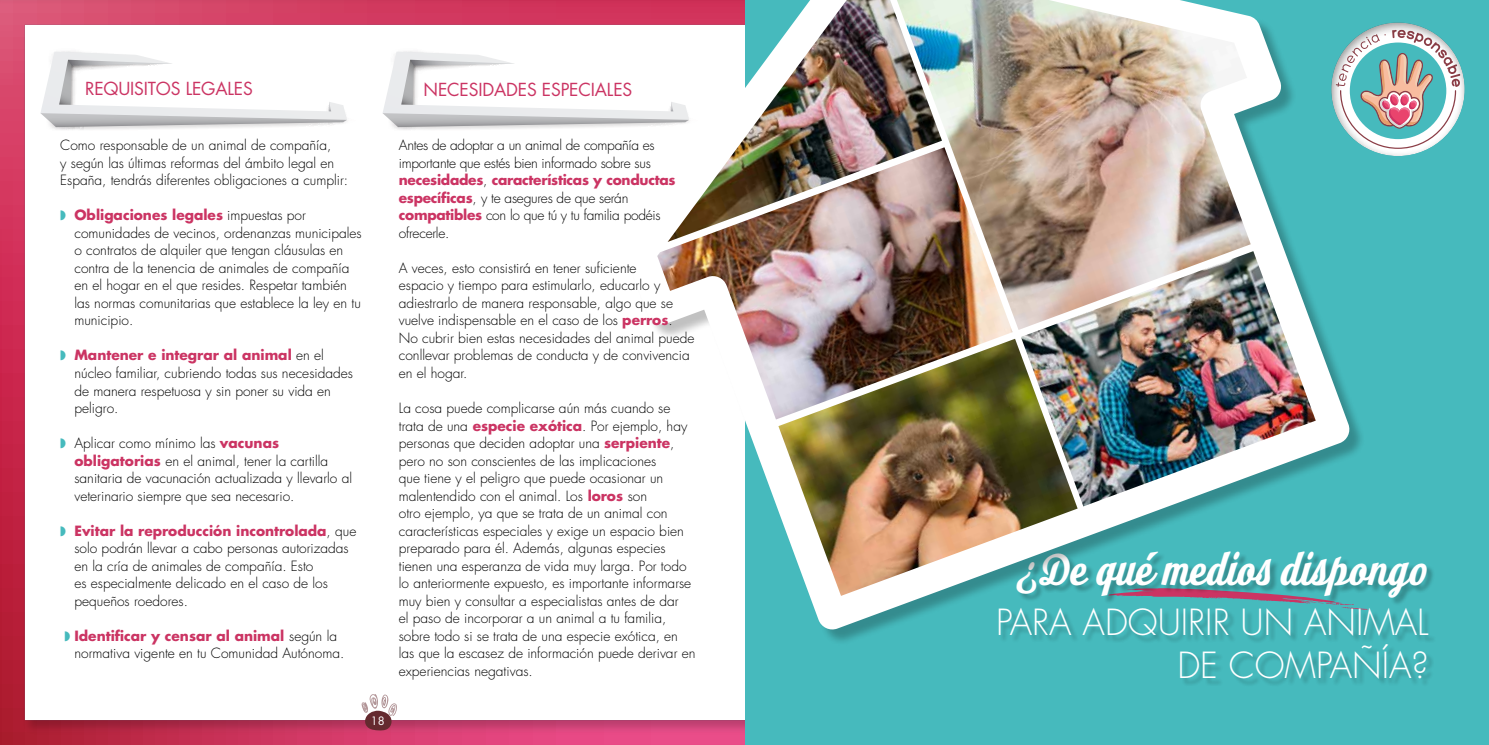
<style>
.page{position:relative;width:1489px;height:745px;background:#fff}
.page>*{position:absolute;margin:0;border:0;box-sizing:border-box;transform-origin:0 0}
.t1{font:700 45px "Look Script";color:#fff}
.t2{font:300 35px/42.5px "Futura Std";color:#fff;text-align:right}
.t3{font:17.5px "Futura Std";letter-spacing:-.01em;color:#cb3463}
.t4{font:300 13.75px/17.5px "Futura Std";color:#000}
.t5{font:300 13.75px/17.5px "Futura Std";letter-spacing:-.02em;color:#000}
.t6{font:11.25px "Futura Std";color:#fff}
.s1{color:#46babd}
.s2{font-weight:700;color:#cb3463}
</style>
<div class="page">
<div style="left:0;top:0;width:1488px;height:744px;background:#000;opacity:.2"></div>
<svg style="left:361px;top:693px;width:36px;height:37px"></svg>
<div style="left:745px;top:0;width:743px;height:744px;background:#46babd"></div>
<div style="left:1328px;top:20px;width:138px;height:138px;background:#000;opacity:.45"></div>
<div style="left:999px;top:553px;width:437px;height:133px;background:#000;opacity:.25"></div>
<svg style="left:35px;top:45px;width:328px;height:90px"></svg>
<svg style="left:377px;top:45px;width:248px;height:90px"></svg>
<div style="left:628px;top:0;width:737px;height:645px;background:#000;opacity:.25"></div>
<svg style="left:625px;top:0;width:726px;height:631px"></svg>
<svg style="left:657px;top:0;width:658px;height:595px"></svg>
<img style="left:667px;top:0;width:229px;height:147px">
<img style="left:657px;top:147px;width:355px;height:272px">
<img style="left:778px;top:338px;width:299px;height:257px">
<img style="left:1020px;top:251px;width:295px;height:255px">
<img style="left:896px;top:0;width:354px;height:330px">
<p class="t3" style="left:85px;top:77px;width:169px">REQUISITOS LEGALES</p>
<p class="t3" style="left:423px;top:78px;width:210px">NECESIDADES ESPECIALES</p>
<p class="t4" style="left:60px;top:137px;width:289px">Como responsable de un animal de compañía,<br>y según las últimas reformas del ámbito legal en<br>España, tendrás diferentes obligaciones a cumplir:</p>
<p class="t4" style="left:74px;top:207px;width:289px;text-indent:-14px"><span class="s1">◗</span> <span class="s2">Obligaciones legales</span> impuestas por comunidades de vecinos, ordenanzas municipales o contratos de alquiler que tengan cláusulas en contra de la tenencia de animales de compañía en el hogar en el que resides. Respetar también las normas comunitarias que establece la ley en tu municipio.</p>
<p class="t4" style="left:74px;top:347px;width:280px;text-indent:-14px"><span class="s1">◗</span> <span class="s2">Mantener e integrar al animal</span> en el núcleo familiar, cubriendo todas sus necesidades de manera respetuosa y sin poner su vida en peligro.</p>
<p class="t4" style="left:74px;top:434px;width:279px;text-indent:-14px"><span class="s1">◗</span> Aplicar como mínimo las <span class="s2">vacunas obligatorias</span> en el animal, tener la cartilla sanitaria de vacunación actualizada y llevarlo al veterinario siempre que sea necesario.</p>
<p class="t4" style="left:74px;top:522px;width:283px;text-indent:-14px"><span class="s1">◗</span> <span class="s2">Evitar la reproducción incontrolada</span>, que solo podrán llevar a cabo personas autorizadas en la cría de animales de compañía. Esto<br>es especialmente delicado en el caso de los pequeños roedores.</p>
<p class="t4" style="left:74px;top:627px;width:271px;text-indent:-10px"><span class="s1">◗</span> <span class="s2">Identificar y censar al animal</span> según la normativa vigente en tu Comunidad Autónoma.</p>
<p class="t6" style="left:371px;top:713px;width:15px">18</p>
<p class="t5" style="left:399px;top:137px;width:278px">Antes de adoptar a un animal de compañía es importante que estés bien informado sobre sus <span class="s2">necesidades</span>, <span class="s2">características y conductas específicas</span>, y te asegures de que serán <span class="s2">compatibles</span> con lo que tú y tu familia podéis ofrecerle.</p>
<p class="t4" style="left:399px;top:259px;width:297px">A veces, esto consistirá en tener suficiente<br>espacio y tiempo para estimularlo, educarlo y adiestrarlo de manera responsable, algo que se vuelve indispensable en el caso de los <span class="s2">perros</span>.<br>No cubrir bien estas necesidades del animal puede conllevar problemas de conducta y de convivencia en el hogar.</p>
<p class="t4" style="left:399px;top:399px;width:298px">La cosa puede complicarse aún más cuando se trata de una <span class="s2">especie exótica</span>. Por ejemplo, hay personas que deciden adoptar una <span class="s2">serpiente</span>, pero no son conscientes de las implicaciones<br>que tiene y el peligro que puede ocasionar un malentendido con el animal. Los <span class="s2">loros</span> son<br>otro ejemplo, ya que se trata de un animal con características especiales y exige un espacio bien preparado para él. Además, algunas especies tienen una esperanza de vida muy larga. Por todo lo anteriormente expuesto, es importante informarse muy bien y consultar a especialistas antes de dar<br>el paso de incorporar a un animal a tu familia, sobre todo si se trata de una especie exótica, en las que la escasez de información puede derivar en experiencias negativas.</p>
<p class="t1" style="left:1016px;top:543px;width:414px">¿De qué medios dispongo</p>
<p class="t2" style="left:995px;top:601px;width:434px">PARA ADQUIRIR UN ANIMAL<br>DE COMPAÑÍA?</p>
</div>
